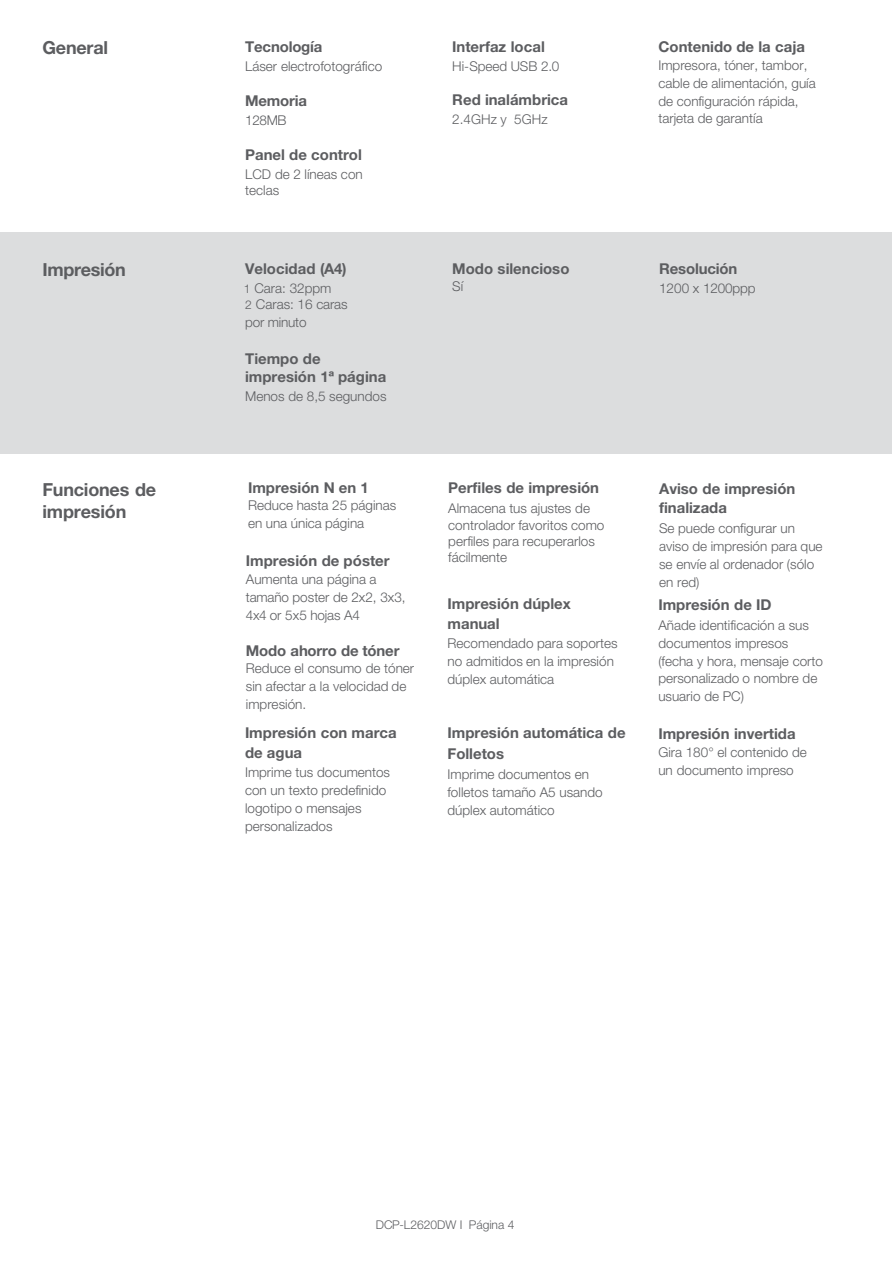
<style>
.page{position:relative;width:893px;height:1263px;background:#fff}
.page>*{position:absolute;margin:0;border:0;box-sizing:border-box;transform-origin:0 0}
.t1{font:700 18px/22.4px "Helvetica Neue LTW1 G";letter-spacing:-.015em;color:#5c5d60}
.t2{font:700 15px/19.8px "Helvetica Neue LTW1 G";color:#5c5d60}
.t3{font:300 13.5px/17.9px "Helvetica Neue LTW1 G";color:#5c5d60}
.t4{font:300 12px "Helvetica Neue LTW1 G";color:#5c5d60}
.s1{font-size:12px}
</style>
<div class="page">
<div style="left:0;top:232px;width:892px;height:222px;background:#dcddde"></div>
<p class="t1" style="left:42px;top:39px;width:67px">General</p>
<p class="t2" style="left:245px;top:39px;width:79px">Tecnología</p>
<p class="t3" style="left:245px;top:59px;width:139px">Láser electrofotográfico</p>
<p class="t2" style="left:245px;top:93px;width:63px">Memoria</p>
<p class="t3" style="left:245px;top:113px;width:43px">128MB</p>
<p class="t2" style="left:245px;top:147px;width:118px">Panel de control</p>
<p class="t3" style="left:245px;top:168px;width:119px;line-height:16.2px">LCD de 2 líneas con teclas</p>
<p class="t1" style="left:42px;top:261px;width:85px">Impresión</p>
<p class="t2" style="left:245px;top:261px;width:103px">Velocidad (A4)</p>
<p class="t3" style="left:244px;top:281px;width:89px"><span class="s1">1</span> Cara: 32ppm</p>
<p class="t3" style="left:245px;top:297px;width:104px"><span class="s1">2</span> Caras: 16 caras por minuto</p>
<p class="t2" style="left:245px;top:352px;width:143px;line-height:18px">Tiempo de impresión 1ª página</p>
<p class="t3" style="left:245px;top:389px;width:143px">Menos de 8,5 segundos</p>
<p class="t2" style="left:452px;top:39px;width:94px">Interfaz local</p>
<p class="t3" style="left:452px;top:59px;width:109px">Hi-Speed USB 2.0</p>
<p class="t2" style="left:452px;top:92px;width:117px">Red inalámbrica</p>
<p class="t3" style="left:452px;top:112px;width:97px">2.4GHz y 5GHz</p>
<p class="t2" style="left:452px;top:261px;width:119px">Modo silencioso</p>
<p class="t3" style="left:452px;top:280px;width:12px">Sí</p>
<p class="t2" style="left:248px;top:480px;width:122px">Impresión N en 1</p>
<p class="t3" style="left:248px;top:498px;width:150px">Reduce hasta 25 páginas en una única página</p>
<p class="t2" style="left:246px;top:553px;width:145px">Impresión de póster</p>
<p class="t3" style="left:246px;top:572px;width:161px">Aumenta una página a tamaño poster de 2x2, 3x3,<br>4x4 or 5x5 hojas A4</p>
<p class="t2" style="left:246px;top:643px;width:155px">Modo ahorro de tóner</p>
<p class="t3" style="left:246px;top:662px;width:170px">Reduce el consumo de tóner sin afectar a la velocidad de impresión.</p>
<p class="t2" style="left:245px;top:725px;width:153px">Impresión con marca de agua</p>
<p class="t3" style="left:245px;top:766px;width:147px">Imprime tus documentos con un texto predefinido logotipo o mensajes personalizados</p>
<p class="t1" style="left:42px;top:481px;width:115px">Funciones de impresión</p>
<p class="t2" style="left:448px;top:480px;width:152px">Perfiles de impresión</p>
<p class="t3" style="left:448px;top:502px;width:158px;line-height:16.2px">Almacena tus ajustes de controlador favoritos como perfiles para recuperarlos fácilmente</p>
<p class="t2" style="left:447px;top:596px;width:125px">Impresión dúplex manual</p>
<p class="t3" style="left:447px;top:637px;width:172px">Recomendado para soportes no admitidos en la impresión dúplex automática</p>
<p class="t2" style="left:447px;top:725px;width:180px">Impresión automática de</p>
<p class="t2" style="left:447px;top:746px;width:58px">Folletos</p>
<p class="t3" style="left:447px;top:767px;width:157px">Imprime documentos en folletos tamaño A5 usando dúplex automático</p>
<p class="t2" style="left:658px;top:39px;width:148px">Contenido de la caja</p>
<p class="t3" style="left:658px;top:58px;width:159px">Impresora, tóner, tambor, cable de alimentación, guía de configuración rápida, tarjeta de garantía</p>
<p class="t2" style="left:659px;top:261px;width:80px">Resolución</p>
<p class="t3" style="left:659px;top:281px;width:98px">1200 x 1200ppp</p>
<p class="t2" style="left:659px;top:480px;width:138px">Aviso de impresión finalizada</p>
<p class="t3" style="left:659px;top:521px;width:165px">Se puede configurar un aviso de impresión para que se envíe al ordenador (sólo en red)</p>
<p class="t2" style="left:658px;top:597px;width:115px">Impresión de ID</p>
<p class="t3" style="left:658px;top:618px;width:166px">Añade identificación a sus documentos impresos (fecha y hora, mensaje corto personalizado o nombre de usuario de PC)</p>
<p class="t2" style="left:658px;top:726px;width:139px">Impresión invertida</p>
<p class="t3" style="left:658px;top:745px;width:150px">Gira 180° el contenido de un documento impreso</p>
<p class="t4" style="left:376px;top:1220px;width:140px">DCP-L2620DW I Página 4</p>
</div>
